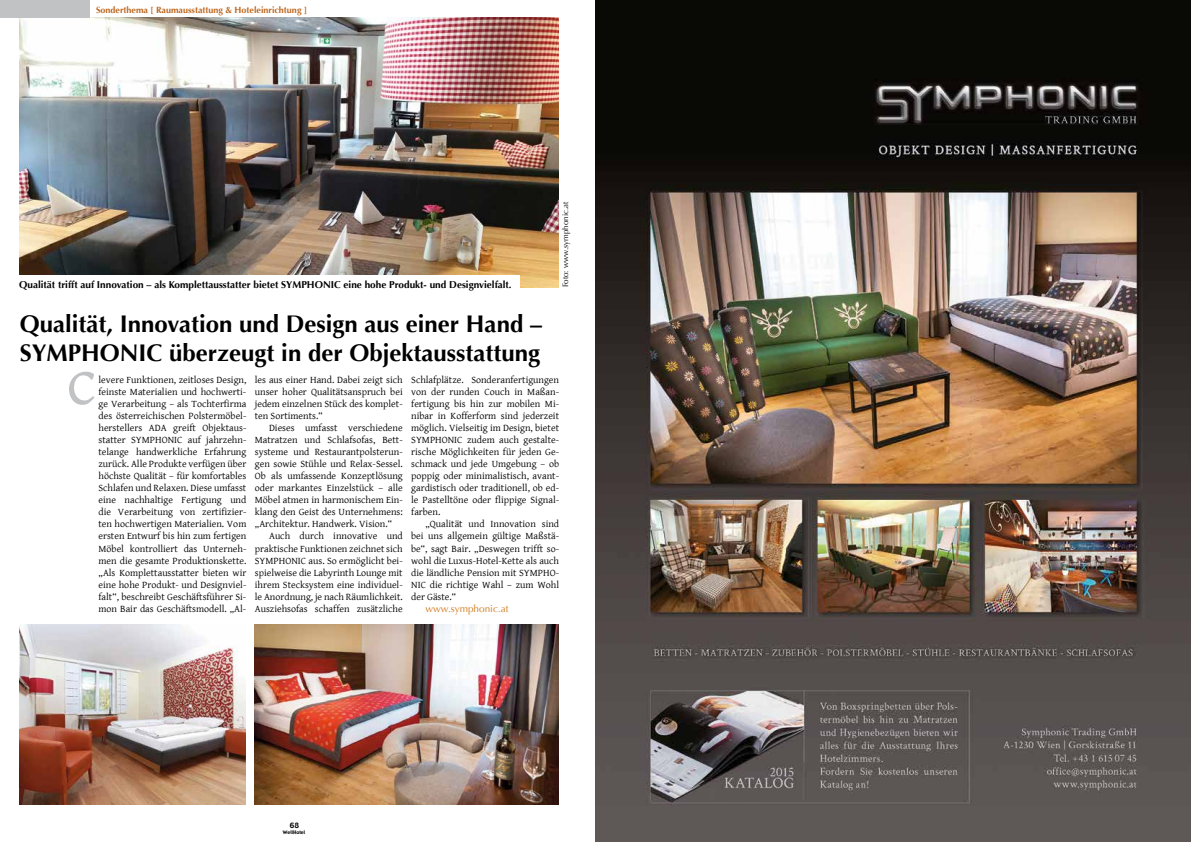
<style>
.page{position:relative;width:1191px;height:842px;background:#fff}
.page>*{position:absolute;margin:0;border:0;box-sizing:border-box;transform-origin:0 0}
.t1{font:68.5px "Gentium Basic";color:#c1c2c4}
.t2{font:700 24px/28.8px "Optima";color:#000}
.t3{font:10px/12px "Gentium Basic";color:#000;text-align:justify}
.t4{font:700 10px "Optima";color:#000}
.t5{font:10px "Optima";color:#d2791c}
.t6{font:700 9px "Optima";color:#bc661e}
.t7{font:8px "Optima";color:#000}
.t8{font:7.3px "Gadget";color:#000}
.t9{font:4.8px "Gadget";color:#000}
</style>
<div class="page">
<img style="left:20px;top:17px;width:538px;height:270px">
<div style="left:19px;top:275px;width:500px;height:25px;background:#fff"></div>
<div style="left:0;top:0;width:89px;height:17px;background:#c1c2c4"></div>
<img style="left:595px;top:0;width:596px;height:842px">
<img style="left:20px;top:624px;width:226px;height:180px">
<img style="left:254px;top:624px;width:304px;height:180px">
<p class="t6" style="left:96px;top:5px;width:212px">Sonderthema [ Raumausstattung &amp; Hoteleinrichtung ]</p>
<p class="t4" style="left:19px;top:278px;width:494px">Qualität trifft auf Innovation – als Komplettausstatter bietet SYMPHONIC eine hohe Produkt- und Designvielfalt.</p>
<h2 class="t2" style="left:20px;top:310px;width:523px">Qualität, Innovation und Design aus einer Hand –<br>SYMPHONIC überzeugt in der Objektausstattung</h2>
<p class="t7" style="left:561px;top:287px;width:87px;rotate:-90deg">Foto: www.symphonic.at</p>
<h1 class="t1" style="left:66px;top:331px;width:31px">c</h1>
<p class="t3" style="left:98px;top:374px;width:149px">levere Funktionen, zeitloses Design, feinste Materialien und hochwerti&shy;ge Verarbeitung – als Tochterfirma des österreichischen Polstermöbel&shy;herstellers ADA greift Objektaus&shy;statter SYMPHONIC auf jahrzehn&shy;telange handwerkliche Erfahrung zurück. Alle Produkte verfügen über höchste Qualität – für komfortables Schlafen und Relaxen. Diese umfasst eine nachhaltige Fertigung und die Verarbeitung von zertifizier&shy;ten hochwertigen Materialien. Vom ersten Entwurf bis hin zum fertigen Möbel kontrolliert das Unterneh&shy;men die gesamte Produktionskette. „Als Komplettausstatter bieten wir eine hohe Produkt- und Designviel&shy;falt“, beschreibt Geschäftsführer Si&shy;mon Bair das Geschäftsmodell. „Al-</p>
<p class="t3" style="left:255px;top:374px;width:149px">les aus einer Hand. Dabei zeigt sich unser hoher Qualitätsanspruch bei jedem einzelnen Stück des komplet&shy;ten Sortiments.“</p>
<p class="t3" style="left:255px;top:422px;width:149px;text-indent:14px">Dieses umfasst verschiedene Matratzen und Schlafsofas, Bett&shy;systeme und Restaurantpolsterun&shy;gen sowie Stühle und Relax-Sessel.<br>Ob als umfassende Konzeptlösung oder markantes Einzelstück – alle Möbel atmen in harmonischem Ein&shy;klang den Geist des Unternehmens: „Architektur. Handwerk. Vision.“</p>
<p class="t3" style="left:255px;top:530px;width:149px;text-indent:14px">Auch durch innovative und praktische Funktionen zeichnet sich SYMPHONIC aus. So ermöglicht bei&shy;spielweise die Labyrinth Lounge mit ihrem Stecksystem eine individuel&shy;le Anordnung, je nach Räumlichkeit.<br>Ausziehsofas schaffen zusätzliche</p>
<p class="t3" style="left:411px;top:374px;width:149px">Schlafplätze. Sonderanfertigungen von der runden Couch in Maßan&shy;fertigung bis hin zur mobilen Mi&shy;nibar in Kofferform sind jederzeit möglich. Vielseitig im Design, bietet SYMPHONIC zudem auch gestalte&shy;rische Möglichkeiten für jeden Ge&shy;schmack und jede Umgebung – ob poppig oder minimalistisch, avant&shy;gardistisch oder traditionell, ob ed&shy;le Pastelltöne oder flippige Signal&shy;farben.</p>
<p class="t3" style="left:411px;top:518px;width:149px;text-indent:14px">„Qualität und Innovation sind bei uns allgemein gültige Maßstä&shy;be“, sagt Bair. „Deswegen trifft so&shy;wohl die Luxus-Hotel-Kette als auch die ländliche Pension mit SYMPHO-NIC die richtige Wahl – zum Wohl der Gäste.“</p>
<p class="t5" style="left:425px;top:602px;width:85px">www.symphonic.at</p>
<p class="t8" style="left:290px;top:821px;width:11px">68</p>
<p class="t9" style="left:283px;top:829px;width:24px">WellHotel</p>
</div>
